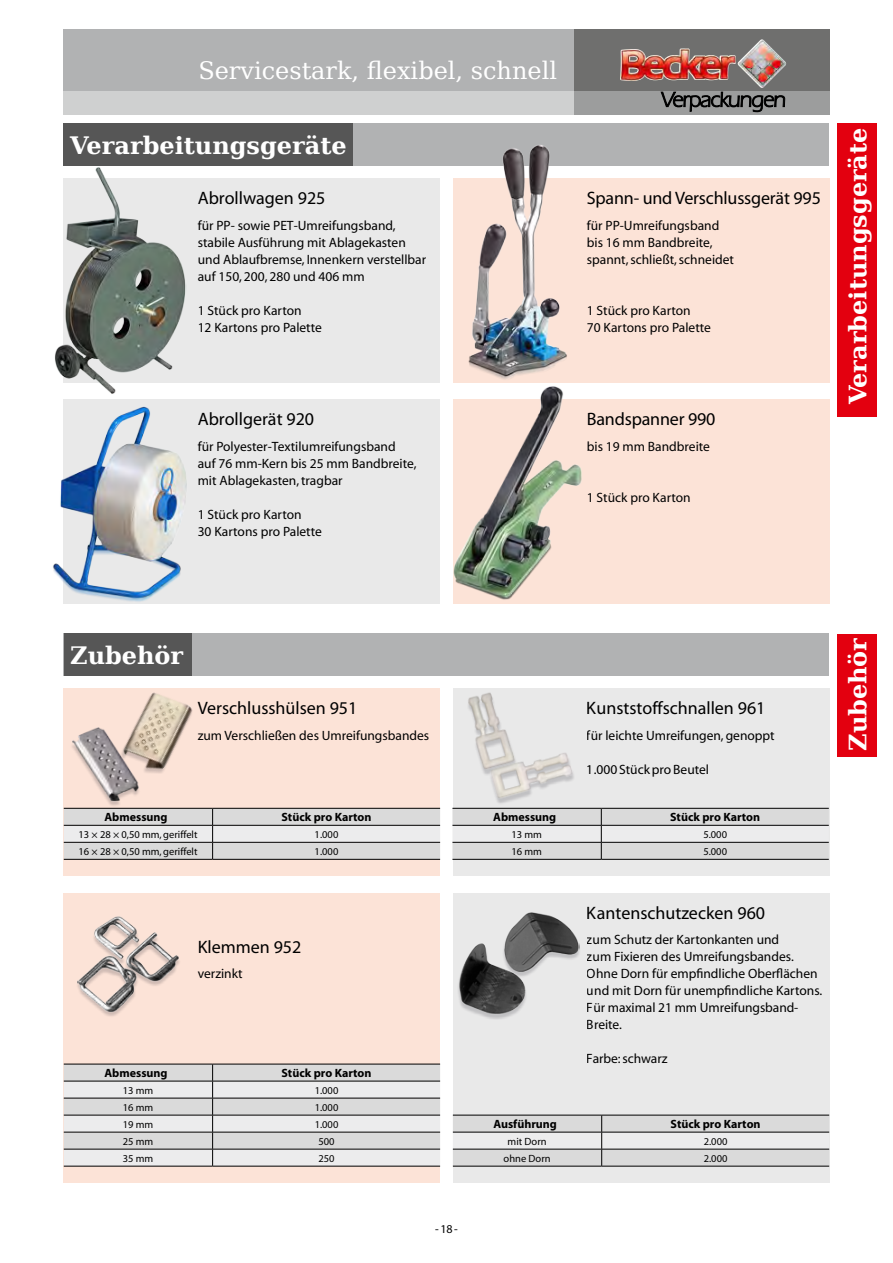
<style>
.page{position:relative;width:893px;height:1263px;background:#fff}
.page>*{position:absolute;margin:0;border:0;box-sizing:border-box;transform-origin:0 0}
.t1{font:700 24px "Bitstream Vera Serif";color:#fff}
.t2{font:24px "Bitstream Vera Serif";color:#fff}
.t3{font:18px "Myriad";color:#000}
.t4{font:13.5px/17px "Myriad";color:#000}
.t5{font:700 12px "Myriad";color:#000}
.t6{font:12px "Myriad Pro";color:#000}
.t7{font:10.5px "Myriad";color:#000}
</style>
<div class="page">
<div style="left:64px;top:30px;width:765px;height:85px;background:#b1b2b3"></div>
<div style="left:574px;top:30px;width:255px;height:85px;background:#6f6f6e"></div>
<div style="left:64px;top:91px;width:510px;height:24px;background:#cfd0d0"></div>
<div style="left:574px;top:91px;width:255px;height:24px;background:#9c9d9d"></div>
<svg style="left:661px;top:92px;width:124px;height:20px"></svg>
<img style="left:620px;top:39px;width:166px;height:49px">
<div style="left:453px;top:689px;width:376px;height:187px;background:#e9e9e9"></div>
<img style="left:461px;top:688px;width:59px;height:86px">
<img style="left:487px;top:746px;width:87px;height:56px">
<div style="left:64px;top:689px;width:376px;height:187px;background:#fce3d7"></div>
<div style="left:70px;top:729px;width:71px;height:78px;background:#1d1b27;opacity:.2"></div>
<img style="left:70px;top:727px;width:70px;height:75px">
<img style="left:103px;top:688px;width:105px;height:95px">
<div style="left:453px;top:179px;width:376px;height:204px;background:#fce3d7"></div>
<div style="left:64px;top:179px;width:376px;height:204px;background:#e9e9e9"></div>
<div style="left:64px;top:123px;width:765px;height:43px;background:#b1b2b3"></div>
<div style="left:64px;top:123px;width:289px;height:43px;background:#565656"></div>
<div style="left:838px;top:123px;width:39px;height:294px;background:#e3000f"></div>
<hr style="left:64px;top:859px;width:149px;height:1px;background:#000">
<svg style="left:64px;top:808px;width:376px;height:51px;background:#d6d6d6"></svg>
<hr style="left:213px;top:825px;width:227px;height:1px;background:#000">
<hr style="left:213px;top:842px;width:227px;height:1px;background:#000">
<hr style="left:213px;top:859px;width:227px;height:1px;background:#000">
<hr style="left:452px;top:859px;width:149px;height:1px;background:#000">
<svg style="left:452px;top:808px;width:377px;height:51px"></svg>
<hr style="left:601px;top:825px;width:228px;height:1px;background:#000">
<hr style="left:601px;top:842px;width:228px;height:1px;background:#000">
<hr style="left:601px;top:859px;width:228px;height:1px;background:#000">
<div style="left:453px;top:893px;width:376px;height:289px;background:#e9e9e9"></div>
<div style="left:64px;top:893px;width:376px;height:289px;background:#fce3d7"></div>
<div style="left:76px;top:918px;width:105px;height:100px;background:#1d1b27;opacity:.2"></div>
<img style="left:78px;top:916px;width:102px;height:96px">
<div style="left:457px;top:913px;width:124px;height:107px;background:#1d1b27;opacity:.2"></div>
<img style="left:457px;top:912px;width:122px;height:105px">
<div style="left:453px;top:400px;width:376px;height:204px;background:#fce3d7"></div>
<div style="left:64px;top:400px;width:376px;height:204px;background:#e9e9e9"></div>
<hr style="left:64px;top:1166px;width:149px;height:1px;background:#000">
<svg style="left:64px;top:1064px;width:376px;height:102px;background:#d8d8d9"></svg>
<hr style="left:213px;top:1081px;width:227px;height:1px;background:#000">
<hr style="left:213px;top:1098px;width:227px;height:1px;background:#000">
<hr style="left:213px;top:1115px;width:227px;height:1px;background:#000">
<hr style="left:213px;top:1132px;width:227px;height:1px;background:#000">
<hr style="left:213px;top:1149px;width:227px;height:1px;background:#000">
<hr style="left:213px;top:1166px;width:227px;height:1px;background:#000">
<hr style="left:453px;top:1166px;width:149px;height:1px;background:#000">
<svg style="left:453px;top:1115px;width:376px;height:51px"></svg>
<hr style="left:602px;top:1132px;width:227px;height:1px;background:#000">
<hr style="left:602px;top:1149px;width:227px;height:1px;background:#000">
<hr style="left:602px;top:1166px;width:227px;height:1px;background:#000">
<img style="left:53px;top:407px;width:134px;height:197px">
<img style="left:453px;top:386px;width:132px;height:214px">
<img style="left:467px;top:145px;width:101px;height:235px">
<div style="left:64px;top:634px;width:765px;height:42px;background:#b1b2b3"></div>
<div style="left:64px;top:634px;width:127px;height:42px;background:#565656"></div>
<div style="left:838px;top:634px;width:39px;height:122px;background:#e3000f"></div>
<img style="left:55px;top:167px;width:131px;height:227px">
<h1 class="t2" style="left:198px;top:57px;width:360px">Servicestark, flexibel, schnell</h1>
<h1 class="t1" style="left:70px;top:131px;width:278px">Verarbeitungsgeräte</h1>
<h1 class="t1" style="left:844px;top:404px;width:278px;rotate:-90deg">Verarbeitungsgeräte</h1>
<h2 class="t3" style="left:198px;top:189px;width:129px">Abrollwagen 925</h2>
<p class="t4" style="left:198px;top:217px;width:230px">für PP- sowie PET-Umreifungsband, stabile Ausführung mit Ablagekasten und Ablaufbremse, Innenkern verstellbar auf 150, 200, 280 und 406 mm</p>
<p class="t4" style="left:198px;top:302px;width:126px">1 Stück pro Karton<br>12 Kartons pro Palette</p>
<h2 class="t3" style="left:587px;top:189px;width:236px">Spann- und Verschlussgerät 995</h2>
<p class="t4" style="left:587px;top:217px;width:149px">für PP-Umreifungsband bis 16 mm Bandbreite, spannt, schließt, schneidet</p>
<p class="t4" style="left:587px;top:302px;width:126px">1 Stück pro Karton<br>70 Kartons pro Palette</p>
<h2 class="t3" style="left:198px;top:410px;width:118px">Abrollgerät 920</h2>
<p class="t4" style="left:198px;top:438px;width:220px">für Polyester-Textilumreifungsband auf 76 mm-Kern bis 25 mm Bandbreite, mit Ablagekasten, tragbar</p>
<p class="t4" style="left:198px;top:506px;width:126px">1 Stück pro Karton<br>30 Kartons pro Palette</p>
<h2 class="t3" style="left:587px;top:410px;width:130px">Bandspanner 990</h2>
<p class="t4" style="left:587px;top:438px;width:125px">bis 19 mm Bandbreite</p>
<p class="t4" style="left:587px;top:489px;width:105px">1 Stück pro Karton</p>
<h1 class="t1" style="left:70px;top:641px;width:115px">Zubehör</h1>
<h1 class="t1" style="left:844px;top:751px;width:115px;rotate:-90deg">Zubehör</h1>
<h2 class="t3" style="left:587px;top:699px;width:180px">Kunststoffschnallen 961</h2>
<p class="t4" style="left:587px;top:727px;width:189px">für leichte Umreifungen, genoppt</p>
<p class="t4" style="left:587px;top:761px;width:124px">1.000 Stück pro Beutel</p>
<h2 class="t3" style="left:198px;top:699px;width:161px">Verschlusshülsen 951</h2>
<p class="t4" style="left:198px;top:727px;width:233px">zum Verschließen des Umreifungsbandes</p>
<p class="t5" style="left:105px;top:811px;width:65px">Abmessung</p>
<p class="t5" style="left:282px;top:811px;width:91px">Stück pro Karton</p>
<p class="t7" style="left:79px;top:829px;width:120px">13 × 28 × 0,50 mm, geriffelt</p>
<p class="t7" style="left:315px;top:829px;width:25px">1.000</p>
<p class="t7" style="left:79px;top:846px;width:120px">16 × 28 × 0,50 mm, geriffelt</p>
<p class="t7" style="left:315px;top:846px;width:25px">1.000</p>
<h2 class="t3" style="left:198px;top:937px;width:105px">Klemmen 952</h2>
<p class="t4" style="left:198px;top:966px;width:46px">verzinkt</p>
<p class="t5" style="left:105px;top:1067px;width:65px">Abmessung</p>
<p class="t5" style="left:282px;top:1067px;width:91px">Stück pro Karton</p>
<p class="t7" style="left:123px;top:1085px;width:32px">13 mm</p>
<p class="t7" style="left:315px;top:1085px;width:25px">1.000</p>
<p class="t7" style="left:123px;top:1102px;width:32px">16 mm</p>
<p class="t7" style="left:315px;top:1102px;width:25px">1.000</p>
<p class="t7" style="left:123px;top:1119px;width:32px">19 mm</p>
<p class="t7" style="left:315px;top:1119px;width:25px">1.000</p>
<p class="t7" style="left:123px;top:1136px;width:32px">25 mm</p>
<p class="t7" style="left:318px;top:1136px;width:18px">500</p>
<p class="t7" style="left:123px;top:1153px;width:32px">35 mm</p>
<p class="t7" style="left:318px;top:1153px;width:18px">250</p>
<p class="t6" style="left:435px;top:1222px;width:24px">-18-</p>
<p class="t5" style="left:493px;top:811px;width:65px">Abmessung</p>
<p class="t5" style="left:670px;top:811px;width:91px">Stück pro Karton</p>
<p class="t7" style="left:511px;top:829px;width:32px">13 mm</p>
<p class="t7" style="left:703px;top:829px;width:25px">5.000</p>
<p class="t7" style="left:511px;top:846px;width:32px">16 mm</p>
<p class="t7" style="left:703px;top:846px;width:25px">5.000</p>
<h2 class="t3" style="left:587px;top:903px;width:180px">Kantenschutzecken 960</h2>
<p class="t4" style="left:587px;top:932px;width:237px">zum Schutz der Kartonkanten und<br>zum Fixieren des Umreifungsbandes.<br>Ohne Dorn für empfindliche Oberflächen und mit Dorn für unempfindliche Kartons.<br>Für maximal 21 mm Umreifungsband-<br>Breite.</p>
<p class="t4" style="left:587px;top:1051px;width:82px">Farbe: schwarz</p>
<p class="t5" style="left:493px;top:1118px;width:65px">Ausführung</p>
<p class="t5" style="left:671px;top:1118px;width:91px">Stück pro Karton</p>
<p class="t7" style="left:508px;top:1136px;width:41px">mit Dorn</p>
<p class="t7" style="left:704px;top:1136px;width:25px">2.000</p>
<p class="t7" style="left:504px;top:1153px;width:49px">ohne Dorn</p>
<p class="t7" style="left:704px;top:1153px;width:25px">2.000</p>
</div>
